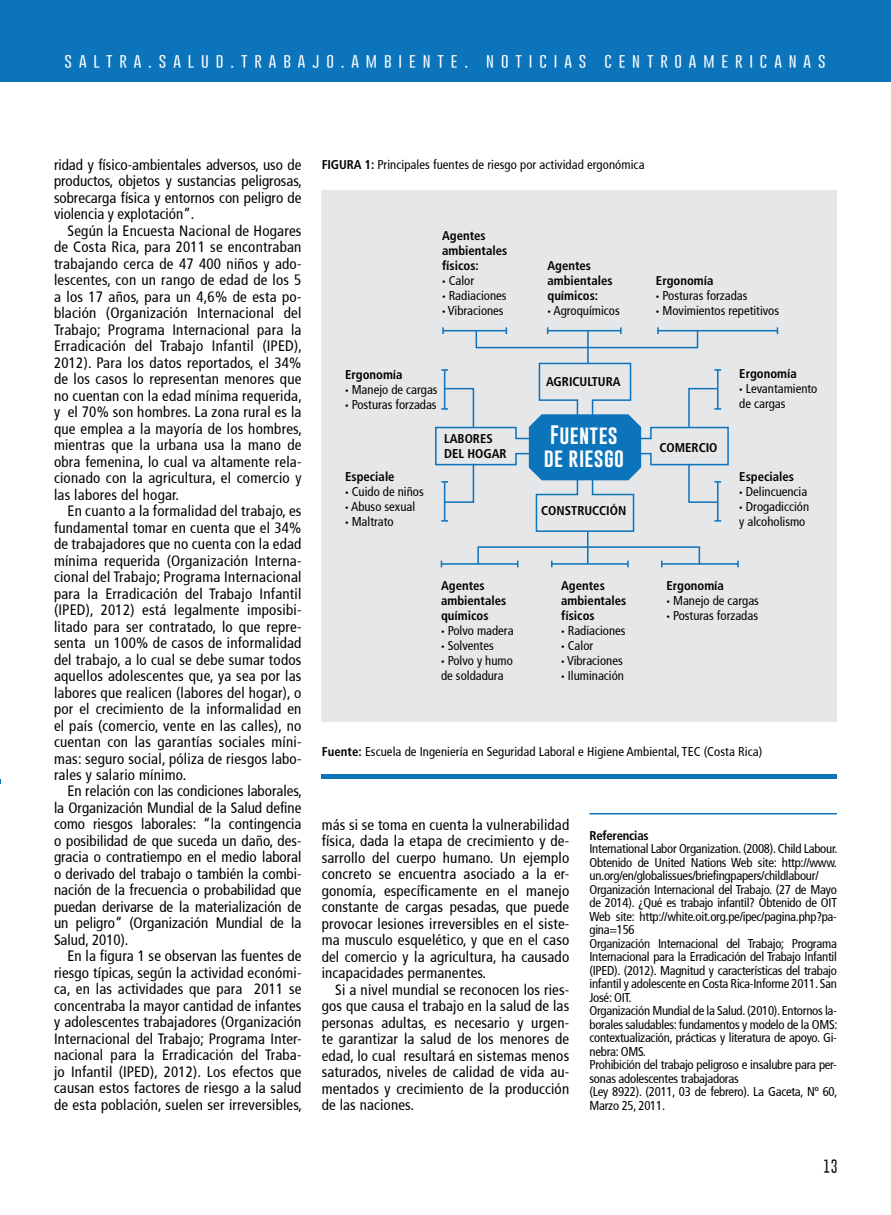
<style>
.page{position:relative;width:891px;height:1215px;background:#fff}
.page>*{position:absolute;margin:0;border:0;box-sizing:border-box;transform-origin:0 0}
.t1{font:19.5px/23px "Gobold";letter-spacing:.02em;color:#fff;text-align:center}
.t2{font:300 15.6px "Gobold";letter-spacing:.42em;color:#fff;scale:1.05 1}
.t3{font:condensed 15px/16.5px "Frutiger";letter-spacing:.01em;color:#000;text-align:justify}
.t4{font:300 14.25px "Gobold";color:#000}
.t5{font:condensed 12.75px/13.5px "Frutiger";letter-spacing:-.02em;color:#000}
.t6{font:condensed 12.75px/15px "Frutiger";color:#000}
.t7{font:700 condensed 12.75px/15px "Frutiger LT Std";color:#000}
.t8{font:condensed 12.75px "Frutiger";letter-spacing:.005em;color:#000}
.t9{font:700 condensed 12.75px "Frutiger LT Std";letter-spacing:-.02em;color:#000}
.s1{font-family:"Frutiger LT Std";font-weight:700}
.s2{font-family:"Neutra Text Book Alt";font-stretch:normal}
</style>
<div class="page">
<div style="left:322px;top:191px;width:515px;height:531px;background:#e6e7e8"></div>
<hr style="left:322px;top:774px;width:515px;height:4px;background:#0b74bb">
<div style="left:0;top:0;width:891px;height:81px;background:#0b74bb"></div>
<hr style="left:590px;top:813px;width:247px;height:1px;background:#1072ba">
<svg style="left:435px;top:362px;width:294px;height:170px"></svg>
<hr style="left:441px;top:563px;width:77px;height:2px;background:#0b74bb">
<hr style="left:658px;top:330px;width:119px;height:1px;background:#0b74bb">
<hr style="left:662px;top:563px;width:76px;height:2px;background:#0b74bb">
<svg style="left:737px;top:561px;width:2px;height:6px"></svg>
<hr style="left:443px;top:330px;width:63px;height:1px;background:#0b74bb">
<svg style="left:442px;top:327px;width:2px;height:7px"></svg>
<div style="left:477px;top:546px;width:223px;height:19px;border:2px solid #1072ba"></div>
<div style="left:476px;top:330px;width:222px;height:18px;border:2px solid #1072ba"></div>
<hr style="left:587px;top:532px;width:2px;height:32px;background:#1072ba">
<hr style="left:587px;top:331px;width:2px;height:32px;background:#1072ba">
<p class="t2" style="left:65px;top:51px;width:726px">SALTRA.SALUD.TRABAJO.AMBIENTE. NOTICIAS CENTROAMERICANAS</p>
<p class="t3" style="left:54px;top:156px;width:250px">ridad y físico-ambientales adversos, uso de productos, objetos y sustancias peligrosas, sobrecarga física y entornos con peligro de violencia y explotación”.</p>
<p class="t3" style="left:54px;top:222px;width:250px;text-indent:14px">Según la Encuesta Nacional de Hogares de Costa Rica, para 2011 se encontraban trabajando cerca de 47 400 niños y ado&shy;lescentes, con un rango de edad de los 5 a los 17 años, para un 4,6% de esta po&shy;blación (Organización Internacional del Trabajo; Programa Internacional para la Erradicación del Trabajo Infantil (IPED), 2012). Para los datos reportados, el 34% de los casos lo representan menores que no cuentan con la edad mínima requerida, y el 70% son hombres. La zona rural es la que emplea a la mayoría de los hombres, mientras que la urbana usa la mano de obra femenina, lo cual va altamente rela&shy;cionado con la agricultura, el comercio y las labores del hogar.</p>
<p class="t3" style="left:54px;top:503px;width:249px;text-indent:14px">En cuanto a la formalidad del trabajo, es fundamental tomar en cuenta que el 34% de trabajadores que no cuenta con la edad mínima requerida (Organización Interna&shy;cional del Trabajo; Programa Internacional para la Erradicación del Trabajo Infantil (IPED), 2012) está legalmente imposibi&shy;litado para ser contratado, lo que repre&shy;senta un 100% de casos de informalidad del trabajo, a lo cual se debe sumar todos aquellos adolescentes que, ya sea por las labores que realicen (labores del hogar), o por el crecimiento de la informalidad en el país (comercio, vente en las calles), no cuentan con las garantías sociales míni&shy;mas: seguro social, póliza de riesgos labo&shy;rales y salario mínimo.</p>
<p class="t3" style="left:54px;top:783px;width:250px;text-indent:14px">En relación con las condiciones laborales, la Organización Mundial de la Salud define como riesgos laborales: “la contingencia o posibilidad de que suceda un daño, des&shy;gracia o contratiempo en el medio laboral o derivado del trabajo o también la combi&shy;nación de la frecuencia o probabilidad que puedan derivarse de la materialización de un peligro” (Organización Mundial de la Salud, 2010).</p>
<p class="t3" style="left:54px;top:948px;width:250px;text-indent:14px">En la figura 1 se observan las fuentes de riesgo típicas, según la actividad económi&shy;ca, en las actividades que para 2011 se concentraba la mayor cantidad de infantes y adolescentes trabajadores (Organización Internacional del Trabajo; Programa Inter&shy;nacional para la Erradicación del Traba&shy;jo Infantil (IPED), 2012). Los efectos que causan estos factores de riesgo a la salud de esta población, suelen ser irreversibles,</p>
<p class="t8" style="left:322px;top:157px;width:324px"><span class="s1">Figura 1:</span> Principales fuentes de riesgo por actividad ergonómica</p>
<p class="t7" style="left:442px;top:228px;width:67px">Agentes ambientales físicos:</p>
<p class="t5" style="left:442px;top:274px;width:34px"><span class="s2">•</span> Calor</p>
<p class="t6" style="left:442px;top:288px;width:66px"><span class="s2">•</span> Radiaciones</p>
<p class="t6" style="left:442px;top:303px;width:63px"><span class="s2">•</span> Vibraciones</p>
<p class="t7" style="left:345px;top:367px;width:59px">Ergonomía</p>
<p class="t6" style="left:345px;top:382px;width:94px"><span class="s2">•</span> Manejo de cargas</p>
<p class="t6" style="left:345px;top:397px;width:93px"><span class="s2">•</span> Posturas forzadas</p>
<p class="t7" style="left:345px;top:469px;width:51px">Especiale</p>
<p class="t6" style="left:345px;top:484px;width:80px"><span class="s2">•</span> Cuido de niños</p>
<p class="t6" style="left:345px;top:499px;width:72px"><span class="s2">•</span> Abuso sexual</p>
<p class="t6" style="left:345px;top:514px;width:50px"><span class="s2">•</span> Maltrato</p>
<p class="t7" style="left:444px;top:432px;width:14px">Labores del</p>
<p class="t7" style="left:468px;top:447px;width:33px">hogar</p>
<p class="t7" style="left:441px;top:578px;width:67px">Agentes ambientales químicos</p>
<p class="t6" style="left:441px;top:623px;width:74px"><span class="s2">•</span> Polvo madera</p>
<p class="t6" style="left:441px;top:638px;width:54px"><span class="s2">•</span> Solventes</p>
<p class="t6" style="left:441px;top:653px;width:73px"><span class="s2">•</span> Polvo y humo de soldadura</p>
<p class="t7" style="left:547px;top:258px;width:67px">Agentes ambientales químicos:</p>
<p class="t6" style="left:547px;top:303px;width:74px"><span class="s2">•</span> Agroquímicos</p>
<p class="t7" style="left:546px;top:374px;width:68px">Agricultura</p>
<h1 class="t1" style="left:544px;top:423px;width:82px">Fuentes de riesgo</h1>
<p class="t7" style="left:541px;top:503px;width:87px">Construcción</p>
<p class="t7" style="left:561px;top:578px;width:67px">Agentes ambientales físicos</p>
<p class="t6" style="left:561px;top:623px;width:66px"><span class="s2">•</span> Radiaciones</p>
<p class="t5" style="left:561px;top:639px;width:34px"><span class="s2">•</span> Calor</p>
<p class="t6" style="left:561px;top:653px;width:63px"><span class="s2">•</span> Vibraciones</p>
<p class="t6" style="left:561px;top:668px;width:64px"><span class="s2">•</span> Iluminación</p>
<p class="t7" style="left:656px;top:273px;width:59px">Ergonomía</p>
<p class="t6" style="left:656px;top:288px;width:93px"><span class="s2">•</span> Posturas forzadas</p>
<p class="t6" style="left:656px;top:303px;width:125px"><span class="s2">•</span> Movimientos repetitivos</p>
<p class="t7" style="left:659px;top:440px;width:33px">Comercio</p>
<p class="t7" style="left:739px;top:367px;width:59px">Ergonomía</p>
<p class="t6" style="left:739px;top:382px;width:80px"><span class="s2">•</span> Levantamiento de cargas</p>
<p class="t7" style="left:739px;top:469px;width:56px">Especiales</p>
<p class="t6" style="left:739px;top:484px;width:70px"><span class="s2">•</span> Delincuencia</p>
<p class="t6" style="left:739px;top:499px;width:71px"><span class="s2">•</span> Drogadicción y alcoholismo</p>
<p class="t7" style="left:666px;top:578px;width:59px">Ergonomía</p>
<p class="t6" style="left:666px;top:593px;width:94px"><span class="s2">•</span> Manejo de cargas</p>
<p class="t6" style="left:666px;top:608px;width:93px"><span class="s2">•</span> Posturas forzadas</p>
<p class="t8" style="left:322px;top:744px;width:442px"><span class="s1">Fuente:</span> Escuela de Ingeniería en Seguridad Laboral e Higiene Ambiental, TEC (Costa Rica)</p>
<p class="t3" style="left:322px;top:816px;width:249px">más si se toma en cuenta la vulnerabilidad física, dada la etapa de crecimiento y de&shy;sarrollo del cuerpo humano. Un ejemplo concreto se encuentra asociado a la er&shy;gonomía, específicamente en el manejo constante de cargas pesadas, que puede provocar lesiones irreversibles en el siste&shy;ma musculo esquelético, y que en el caso del comercio y la agricultura, ha causado incapacidades permanentes.</p>
<p class="t3" style="left:322px;top:981px;width:249px;text-indent:14px">Si a nivel mundial se reconocen los ries&shy;gos que causa el trabajo en la salud de las personas adultas, es necesario y urgen&shy;te garantizar la salud de los menores de edad, lo cual resultará en sistemas menos saturados, niveles de calidad de vida au&shy;mentados y crecimiento de la producción de las naciones.</p>
<p class="t9" style="left:590px;top:828px;width:61px">Referencias</p>
<p class="t5" style="left:590px;top:842px;width:250px">International Labor Organization. (2008). Child Labour.<br>Obtenido de United Nations Web site: http://www. un.org/en/globalissues/briefingpapers/childlabour/ Organización Internacional del Trabajo. (27 de Mayo de 2014). ¿Qué es trabajo infantil? Obtenido de OIT Web site: http://white.oit.org.pe/ipec/pagina.php?pa&shy;gina=156<br>Organización Internacional del Trabajo; Programa Internacional para la Erradicación del Trabajo Infantil (IPED). (2012). Magnitud y características del trabajo infantil y adolescente en Costa Rica-Informe 2011. San José: OIT.<br>Organización Mundial de la Salud. (2010). Entornos la&shy;borales saludables: fundamentos y modelo de la OMS: contextualización, prácticas y literatura de apoyo. Gi&shy;nebra: OMS.<br>Prohibición del trabajo peligroso e insalubre para per&shy;sonas adolescentes trabajadoras<br>(Ley 8922). (2011, 03 de febrero). La Gaceta, Nº 60, Marzo 25, 2011.</p>
<p class="t4" style="left:823px;top:1158px;width:15px">13</p>
</div>
